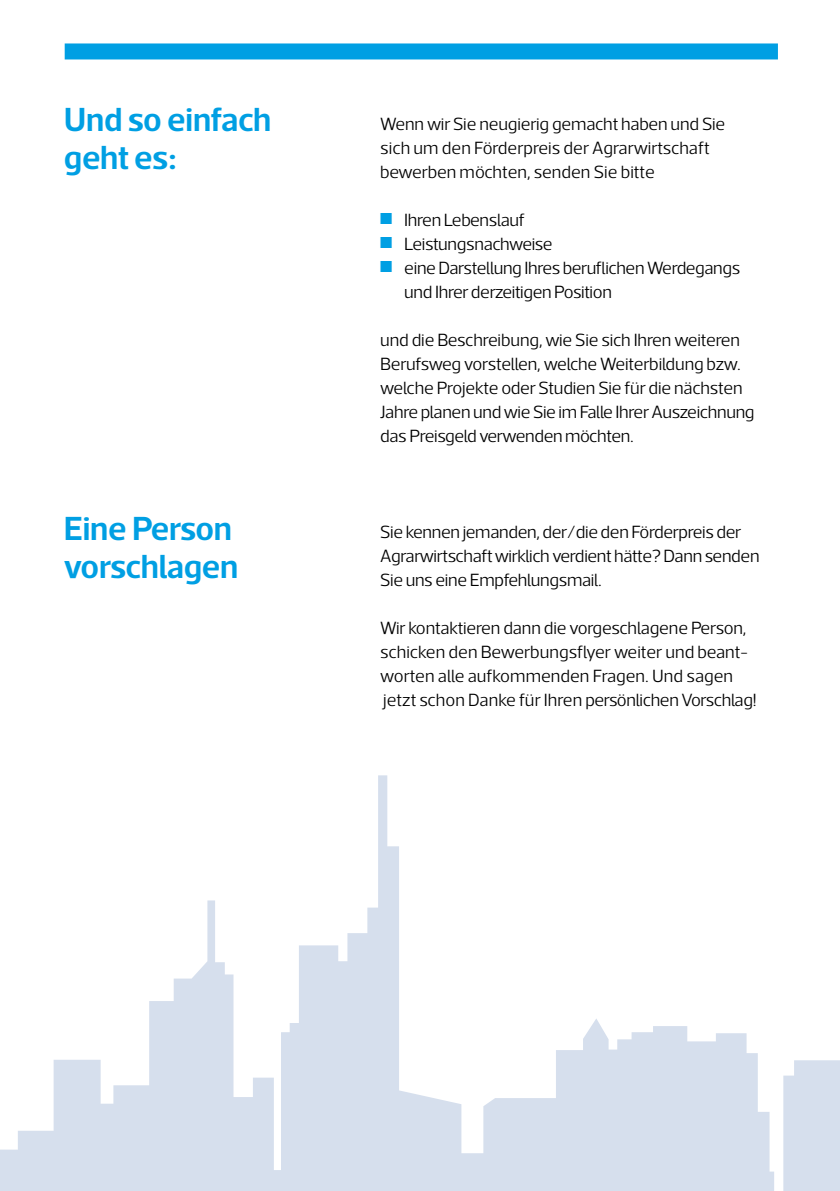
<style>
.page{position:relative;width:840px;height:1191px;background:#fff}
.page>*{position:absolute;margin:0;border:0;box-sizing:border-box;transform-origin:0 0}
.t1{font:600 34px/38px "Acto";letter-spacing:-.01em;color:#009fe3}
.t2{font:300 18px/24px "Acto";letter-spacing:-.02em;color:#000}
.t3{font:300 18px/24px "Acto";color:#000}
.s1{color:#009fe3}
</style>
<div class="page">
<div style="left:65px;top:43px;width:712px;height:16px;background:#009fe3"></div>
<svg style="left:0;top:775px;width:839px;height:416px"></svg>
<h1 class="t1" style="left:64px;top:100px;width:209px">Und so einfach geht es:</h1>
<h1 class="t1" style="left:64px;top:508px;width:176px">Eine Person vorschlagen</h1>
<p class="t3" style="left:380px;top:112px;width:346px">Wenn wir Sie neugierig gemacht haben und Sie sich um den Förderpreis der Agrarwirtschaft bewerben möchten, senden Sie bitte</p>
<p class="t2" style="left:380px;top:208px;width:146px"><span class="s1">■</span> Ihren Lebenslauf</p>
<p class="t2" style="left:380px;top:232px;width:174px"><span class="s1">■</span> Leistungsnachweise</p>
<p class="t2" style="left:404px;top:256px;width:337px;text-indent:-24px"><span class="s1">■</span> eine Darstellung Ihres beruflichen Werdegangs und Ihrer derzeitigen Position</p>
<p class="t2" style="left:380px;top:328px;width:375px">und die Beschreibung, wie Sie sich Ihren weiteren Berufsweg vorstellen, welche Weiterbildung bzw. welche Projekte oder Studien Sie für die nächsten Jahre planen und wie Sie im Falle Ihrer Auszeichnung das Preisgeld verwenden möchten.</p>
<p class="t2" style="left:380px;top:520px;width:380px">Sie kennen jemanden, der/die den Förderpreis der<br>Agrarwirtschaft wirklich verdient hätte? Dann senden<br>Sie uns eine Empfehlungsmail.</p>
<p class="t2" style="left:380px;top:616px;width:377px">Wir kontaktieren dann die vorgeschlagene Person, schicken den Bewerbungsflyer weiter und beant&shy;worten alle aufkommenden Fragen. Und sagen jetzt schon Danke für Ihren persönlichen Vorschlag!</p>
</div>
